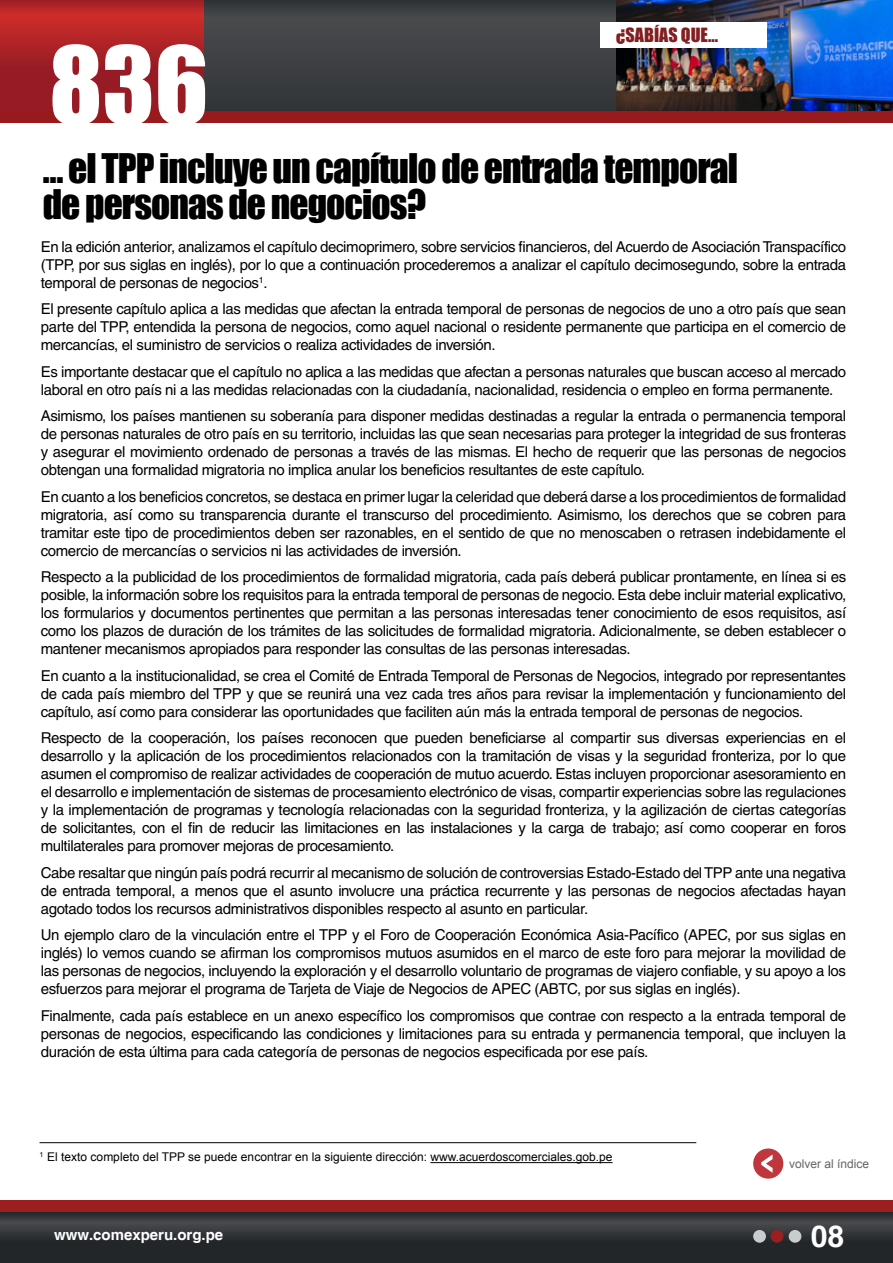
<style>
.page{position:relative;width:893px;height:1263px;background:#fff}
.page>*{position:absolute;margin:0;border:0;box-sizing:border-box;transform-origin:0 0}
.t1{font:99px "Impact";color:#fff}
.t2{font:37.5px/36px "Impact";letter-spacing:-.025em;color:#000}
.t3{font:700 30px "Helvetica";color:#fff}
.t4{font:18px "Impact";color:#831f21}
.t5{font:15px/18px "Helvetica";letter-spacing:-.025em;color:#000;text-align:justify}
.t6{font:700 15px "Helvetica";color:#fff}
.t7{font:12px "Arial";color:#000}
.t8{font:12px "Arial";color:#636465}
</style>
<div class="page">
<div style="left:200px;top:0;width:422px;height:123px;background:#3d3f41"></div>
<img style="left:617px;top:0;width:276px;height:111px">
<svg style="left:0;top:1212px;width:893px;height:51px;background:#2d3033"></svg>
<div style="left:0;top:1200px;width:893px;height:12px;background:#9b1f21"></div>
<div style="left:753px;top:1230px;width:13px;height:13px;background:#c9cccc;border-radius:50%"></div>
<div style="left:771px;top:1230px;width:12px;height:13px;background:#9b1f21;border-radius:50%"></div>
<div style="left:789px;top:1230px;width:12px;height:13px;background:#c9cccc;border-radius:50%"></div>
<div style="left:753px;top:1148px;width:30px;height:31px;background:#bf363d;border-radius:50%"></div>
<svg style="left:761px;top:1155px;width:11px;height:18px"></svg>
<svg style="left:0;top:0;width:203px;height:111px;background:#a72026"></svg>
<div style="left:0;top:111px;width:893px;height:12px;background:#991a1c"></div>
<div style="left:600px;top:22px;width:166px;height:26px;background:#fff"></div>
<hr style="left:40px;top:1142px;width:656px;height:1px;background:#000">
<hr style="left:430px;top:1162px;width:183px;height:1px;background:#000">
<h1 class="t1" style="left:49px;top:8px;width:161px">836</h1>
<p class="t4" style="left:616px;top:21px;width:103px">¿SABÍAS QUE...</p>
<h2 class="t2" style="left:43px;top:149px;width:697px">… el TPP incluye un capítulo de entrada temporal de personas de negocios?</h2>
<p class="t5" style="left:41px;top:237px;width:807px">En la edición anterior, analizamos el capítulo decimoprimero, sobre servicios financieros, del Acuerdo de Asociación Transpacífico (TPP, por sus siglas en inglés), por lo que a continuación procederemos a analizar el capítulo decimosegundo, sobre la entrada temporal de personas de negocios<sup>1</sup>.</p>
<p class="t5" style="left:41px;top:300px;width:807px">El presente capítulo aplica a las medidas que afectan la entrada temporal de personas de negocios de uno a otro país que sean parte del TPP, entendida la persona de negocios, como aquel nacional o residente permanente que participa en el comercio de mercancías, el suministro de servicios o realiza actividades de inversión.</p>
<p class="t5" style="left:41px;top:362px;width:807px">Es importante destacar que el capítulo no aplica a las medidas que afectan a personas naturales que buscan acceso al mercado laboral en otro país ni a las medidas relacionadas con la ciudadanía, nacionalidad, residencia o empleo en forma permanente.</p>
<p class="t5" style="left:41px;top:407px;width:807px">Asimismo, los países mantienen su soberanía para disponer medidas destinadas a regular la entrada o permanencia temporal de personas naturales de otro país en su territorio, incluidas las que sean necesarias para proteger la integridad de sus fronteras y asegurar el movimiento ordenado de personas a través de las mismas. El hecho de requerir que las personas de negocios obtengan una formalidad migratoria no implica anular los beneficios resultantes de este capítulo.</p>
<p class="t5" style="left:41px;top:487px;width:807px">En cuanto a los beneficios concretos, se destaca en primer lugar la celeridad que deberá darse a los procedimientos de formalidad migratoria, así como su transparencia durante el transcurso del procedimiento. Asimismo, los derechos que se cobren para tramitar este tipo de procedimientos deben ser razonables, en el sentido de que no menoscaben o retrasen indebidamente el comercio de mercancías o servicios ni las actividades de inversión.</p>
<p class="t5" style="left:41px;top:568px;width:807px">Respecto a la publicidad de los procedimientos de formalidad migratoria, cada país deberá publicar prontamente, en línea si es posible, la información sobre los requisitos para la entrada temporal de personas de negocio. Esta debe incluir material explicativo, los formularios y documentos pertinentes que permitan a las personas interesadas tener conocimiento de esos requisitos, así como los plazos de duración de los trámites de las solicitudes de formalidad migratoria. Adicionalmente, se deben establecer o mantener mecanismos apropiados para responder las consultas de las personas interesadas.</p>
<p class="t5" style="left:41px;top:666px;width:807px">En cuanto a la institucionalidad, se crea el Comité de Entrada Temporal de Personas de Negocios, integrado por representantes de cada país miembro del TPP y que se reunirá una vez cada tres años para revisar la implementación y funcionamiento del capítulo, así como para considerar las oportunidades que faciliten aún más la entrada temporal de personas de negocios.</p>
<p class="t5" style="left:41px;top:729px;width:807px">Respecto de la cooperación, los países reconocen que pueden beneficiarse al compartir sus diversas experiencias en el desarrollo y la aplicación de los procedimientos relacionados con la tramitación de visas y la seguridad fronteriza, por lo que asumen el compromiso de realizar actividades de cooperación de mutuo acuerdo. Estas incluyen proporcionar asesoramiento en el desarrollo e implementación de sistemas de procesamiento electrónico de visas, compartir experiencias sobre las regulaciones y la implementación de programas y tecnología relacionadas con la seguridad fronteriza, y la agilización de ciertas categorías de solicitantes, con el fin de reducir las limitaciones en las instalaciones y la carga de trabajo; así como cooperar en foros multilaterales para promover mejoras de procesamiento.</p>
<p class="t5" style="left:41px;top:863px;width:807px">Cabe resaltar que ningún país podrá recurrir al mecanismo de solución de controversias Estado-Estado del TPP ante una negativa de entrada temporal, a menos que el asunto involucre una práctica recurrente y las personas de negocios afectadas hayan agotado todos los recursos administrativos disponibles respecto al asunto en particular.</p>
<p class="t5" style="left:41px;top:926px;width:807px">Un ejemplo claro de la vinculación entre el TPP y el Foro de Cooperación Económica Asia-Pacífico (APEC, por sus siglas en inglés) lo vemos cuando se afirman los compromisos mutuos asumidos en el marco de este foro para mejorar la movilidad de las personas de negocios, incluyendo la exploración y el desarrollo voluntario de programas de viajero confiable, y su apoyo a los esfuerzos para mejorar el programa de Tarjeta de Viaje de Negocios de APEC (ABTC, por sus siglas en inglés).</p>
<p class="t5" style="left:41px;top:1006px;width:807px">Finalmente, cada país establece en un anexo específico los compromisos que contrae con respecto a la entrada temporal de personas de negocios, especificando las condiciones y limitaciones para su entrada y permanencia temporal, que incluyen la duración de esta última para cada categoría de personas de negocios especificada por ese país.</p>
<p class="t7" style="left:40px;top:1149px;width:574px"><sup>1</sup> El texto completo del TPP se puede encontrar en la siguiente dirección: www.acuerdoscomerciales.gob.pe</p>
<p class="t6" style="left:54px;top:1226px;width:171px">www.comexperu.org.pe</p>
<p class="t8" style="left:789px;top:1156px;width:82px">volver al índice</p>
<h3 class="t3" style="left:811px;top:1218px;width:35px">08</h3>
</div>
